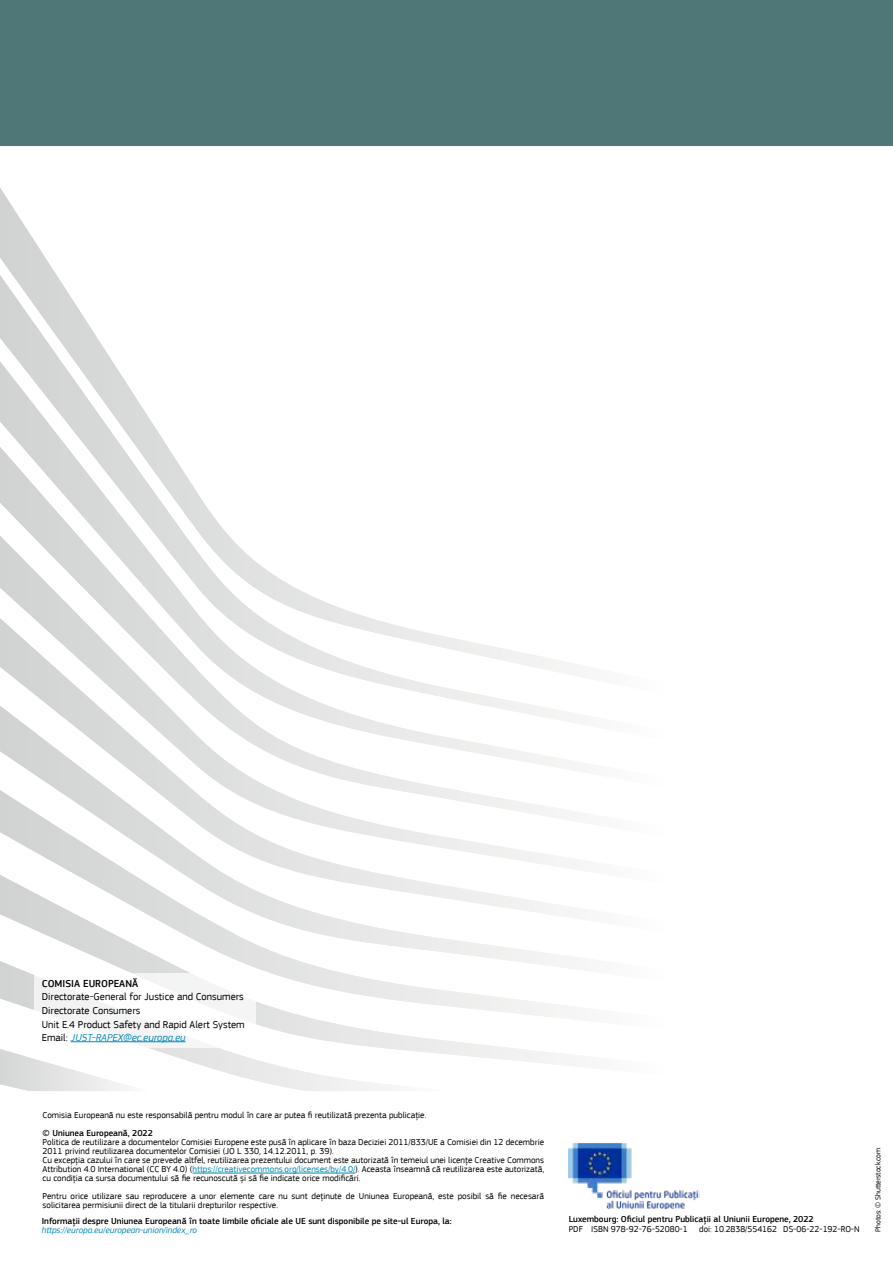
<style>
.page{position:relative;width:893px;height:1263px;background:#fff}
.page>*{position:absolute;margin:0;border:0;box-sizing:border-box;transform-origin:0 0}
.t1{font:10.5px/13.5px "EC Square Sans Pro";color:#000}
.t2{font:500 10.5px "EC Square Sans Pro";color:#000}
.t3{font:9px/9px "EC Square Sans Pro";color:#000}
.t4{font:500 9px "EC Square Sans Pro";color:#000}
.t5{font:italic 9px "EC Square Sans Pro";color:#0187b6}
.t6{font:7.5px "EC Square Sans Pro";letter-spacing:-.01em;color:#000}
.s1{font-style:italic;color:#0187b6}
.s2{color:#0187b6}
</style>
<div class="page">
<svg style="left:0;top:188px;width:57px;height:87px"></svg>
<svg style="left:9px;top:837px;width:558px;height:38px"></svg>
<svg style="left:0;top:875px;width:567px;height:190px"></svg>
<svg style="left:0;top:961px;width:452px;height:130px"></svg>
<svg style="left:0;top:1049px;width:148px;height:42px"></svg>
<svg style="left:0;top:275px;width:112px;height:86px"></svg>
<svg style="left:0;top:361px;width:168px;height:86px"></svg>
<svg style="left:0;top:447px;width:567px;height:390px"></svg>
<div style="left:0;top:0;width:893px;height:145px;background:#4f7778"></div>
<div style="left:34px;top:973px;width:222px;height:75px;background:#fff"></div>
<img style="left:568px;top:1143px;width:132px;height:66px">
<hr style="left:71px;top:1041px;width:115px;height:1px;background:#0187b6">
<hr style="left:192px;top:1173px;width:163px;height:1px;background:#0187b6">
<p class="t2" style="left:42px;top:977px;width:98px">COMISIA EUROPEANĂ</p>
<p class="t1" style="left:42px;top:990px;width:204px">Directorate-General for Justice and Consumers Directorate Consumers<br>Unit E.4 Product Safety and Rapid Alert System Email: <span class="s1">JUST-RAPEX@ec.europa.eu</span></p>
<p class="t3" style="left:43px;top:1111px;width:385px">Comisia Europeană nu este responsabilă pentru modul în care ar putea fi reutilizată prezenta publicație.</p>
<p class="t4" style="left:43px;top:1128px;width:112px">© Uniunea Europeană, 2022</p>
<p class="t3" style="left:43px;top:1138px;width:503px">Politica de reutilizare a documentelor Comisiei Europene este pusă în aplicare în baza Deciziei 2011/833/UE a Comisiei din 12 decembrie 2011 privind reutilizarea documentelor Comisiei (JO L 330, 14.12.2011, p. 39).<br>Cu excepția cazului în care se prevede altfel, reutilizarea prezentului document este autorizată în temeiul unei licențe Creative Commons Attribution 4.0 International (CC BY 4.0) (<span class="s2">https://creativecommons.org/licenses/by/4.0/</span>). Aceasta înseamnă că reutilizarea este autorizată, cu condiția ca sursa documentului să fie recunoscută și să fie indicate orice modificări.</p>
<p class="t3" style="left:43px;top:1192px;width:503px">Pentru orice utilizare sau reproducere a unor elemente care nu sunt deținute de Uniunea Europeană, este posibil să fie necesară solicitarea permisiunii direct de la titularii drepturilor respective.</p>
<p class="t4" style="left:42px;top:1216px;width:411px">Informații despre Uniunea Europeană în toate limbile oficiale ale UE sunt disponibile pe site-ul Europa, la:</p>
<p class="t5" style="left:42px;top:1225px;width:157px">https://europa.eu/european-union/index_ro</p>
<p class="t4" style="left:569px;top:1214px;width:247px">Luxembourg: Oficiul pentru Publicații al Uniunii Europene, 2022</p>
<p class="t3" style="left:569px;top:1225px;width:121px">PDF ISBN 978-92-76-52080-1</p>
<p class="t3" style="left:699px;top:1225px;width:162px">doi: 10.2838/554162 DS-06-22-192-RO-N</p>
<p class="t6" style="left:874px;top:1231px;width:85px;rotate:-90deg">Photos: © Shutterstock.com</p>
</div>
